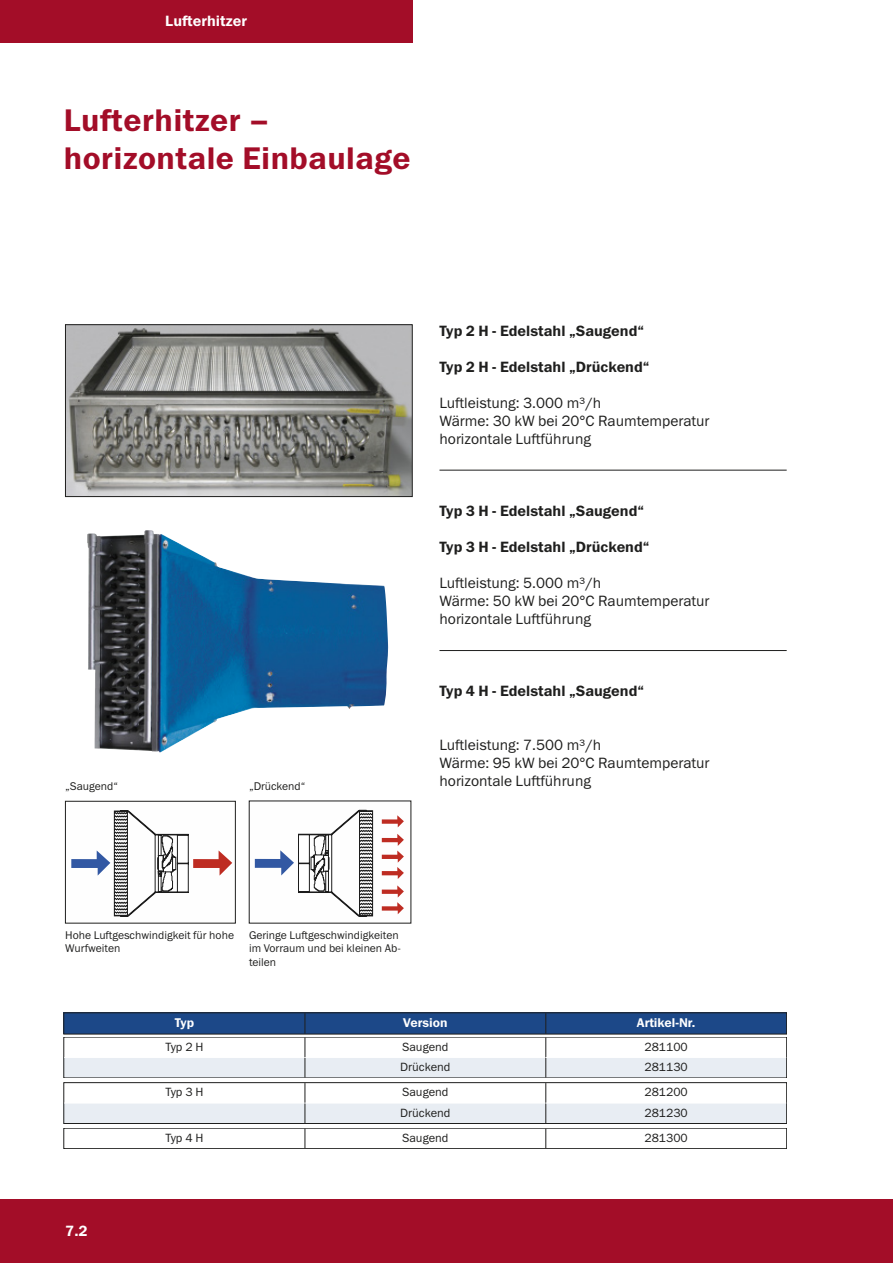
<style>
.page{position:relative;width:893px;height:1263px;background:#fff}
.page>*{position:absolute;margin:0;border:0;box-sizing:border-box;transform-origin:0 0}
.t1{font:600 31.5px "Franklin Gothic ITC";letter-spacing:.015em;color:#a30d28}
.t2{font:15px "Franklin Gothic ITC";color:#1f1f1e}
.t3{font:600 15px "Franklin Gothic ITC";color:#1f1f1e}
.t4{font:600 15px "Franklin Gothic ITC";color:#fff}
.t5{font:600 12.75px "Franklin Gothic ITC";color:#fefefe}
.t6{font:12px "Franklin Gothic ITC";color:#1f1f1e}
.t7{font:11.25px/13.5px "Franklin Gothic ITC";color:#1f1f1e}
</style>
<div class="page">
<hr style="left:439px;top:470px;width:348px;height:1px;background:#1f1f1e">
<hr style="left:439px;top:650px;width:348px;height:1px;background:#1f1f1e">
<img style="left:67px;top:326px;width:343px;height:169px">
<div style="left:65px;top:324px;width:347px;height:173px;border:1px solid #1f1f1e"></div>
<svg style="left:71px;top:810px;width:161px;height:107px"></svg>
<div style="left:65px;top:801px;width:171px;height:122px;border:1px solid #1f1f1e"></div>
<svg style="left:255px;top:810px;width:119px;height:107px"></svg>
<svg style="left:382px;top:815px;width:22px;height:12px"></svg>
<svg style="left:382px;top:834px;width:22px;height:45px"></svg>
<svg style="left:382px;top:885px;width:22px;height:29px"></svg>
<img style="left:87px;top:530px;width:301px;height:223px">
<div style="left:0;top:0;width:412px;height:43px;background:#a30d28"></div>
<div style="left:0;top:1199px;width:893px;height:64px;background:#a30d28"></div>
<div style="left:64px;top:1013px;width:241px;height:21px;background:#1c4888"></div>
<div style="left:305px;top:1013px;width:241px;height:21px;background:#1c4888"></div>
<div style="left:546px;top:1013px;width:241px;height:21px;background:#1c4888"></div>
<svg style="left:305px;top:1013px;width:1px;height:21px"></svg>
<svg style="left:546px;top:1013px;width:1px;height:21px"></svg>
<div style="left:64px;top:1058px;width:241px;height:20px;background:#e8edf3"></div>
<div style="left:305px;top:1058px;width:241px;height:20px;background:#e8edf3"></div>
<div style="left:546px;top:1058px;width:241px;height:20px;background:#e8edf3"></div>
<hr style="left:305px;top:1037px;width:1px;height:40px;background:#1f1f1e">
<hr style="left:546px;top:1037px;width:1px;height:40px;background:#1f1f1e">
<hr style="left:305px;top:1057px;width:241px;height:1px;background:#fff">
<hr style="left:546px;top:1057px;width:240px;height:1px;background:#fff">
<div style="left:64px;top:1103px;width:241px;height:20px;background:#e8edf3"></div>
<div style="left:305px;top:1103px;width:241px;height:20px;background:#e8edf3"></div>
<div style="left:546px;top:1103px;width:241px;height:20px;background:#e8edf3"></div>
<hr style="left:305px;top:1083px;width:1px;height:40px;background:#1f1f1e">
<hr style="left:546px;top:1083px;width:1px;height:40px;background:#1f1f1e">
<hr style="left:64px;top:1103px;width:241px;height:1px;background:#fff">
<hr style="left:305px;top:1103px;width:241px;height:1px;background:#fff">
<hr style="left:546px;top:1103px;width:240px;height:1px;background:#fff">
<svg style="left:305px;top:1129px;width:1px;height:19px"></svg>
<svg style="left:546px;top:1129px;width:1px;height:19px"></svg>
<p class="t4" style="left:165px;top:15px;width:83px">Lufterhitzer</p>
<p class="t1" style="left:64px;top:109px;width:207px">Lufterhitzer –</p>
<p class="t1" style="left:64px;top:147px;width:348px">horizontale Einbaulage</p>
<p class="t7" style="left:65px;top:781px;width:54px">„Saugend“</p>
<p class="t7" style="left:249px;top:781px;width:58px">„Drückend“</p>
<p class="t3" style="left:439px;top:326px;width:206px">Typ 2 H - Edelstahl „Saugend“</p>
<p class="t3" style="left:439px;top:362px;width:212px">Typ 2 H - Edelstahl „Drückend“</p>
<p class="t2" style="left:439px;top:398px;width:163px">Luftleistung: 3.000 m³/h</p>
<p class="t2" style="left:439px;top:416px;width:272px">Wärme: 30 kW bei 20°C Raumtemperatur</p>
<p class="t2" style="left:439px;top:434px;width:153px">horizontale Luftführung</p>
<p class="t3" style="left:439px;top:506px;width:206px">Typ 3 H - Edelstahl „Saugend“</p>
<p class="t3" style="left:439px;top:542px;width:212px">Typ 3 H - Edelstahl „Drückend“</p>
<p class="t2" style="left:439px;top:578px;width:163px">Luftleistung: 5.000 m³/h</p>
<p class="t2" style="left:439px;top:596px;width:272px">Wärme: 50 kW bei 20°C Raumtemperatur</p>
<p class="t2" style="left:439px;top:614px;width:153px">horizontale Luftführung</p>
<p class="t3" style="left:439px;top:686px;width:206px">Typ 4 H - Edelstahl „Saugend“</p>
<p class="t2" style="left:439px;top:740px;width:163px">Luftleistung: 7.500 m³/h</p>
<p class="t2" style="left:439px;top:758px;width:272px">Wärme: 95 kW bei 20°C Raumtemperatur</p>
<p class="t2" style="left:439px;top:776px;width:153px">horizontale Luftführung</p>
<p class="t7" style="left:65px;top:929px;width:170px">Hohe Luftgeschwindigkeit für hohe<br>Wurfweiten</p>
<p class="t7" style="left:249px;top:929px;width:153px">Geringe Luftgeschwindigkeiten im Vorraum und bei kleinen Ab&shy;teilen</p>
<p class="t4" style="left:65px;top:1226px;width:24px">7.2</p>
<p class="t5" style="left:175px;top:1018px;width:21px">Typ</p>
<p class="t5" style="left:403px;top:1018px;width:46px">Version</p>
<p class="t5" style="left:637px;top:1018px;width:60px">Artikel-Nr.</p>
<p class="t6" style="left:166px;top:1042px;width:39px">Typ 2 H</p>
<p class="t6" style="left:402px;top:1042px;width:48px">Saugend</p>
<p class="t6" style="left:644px;top:1042px;width:45px">281100</p>
<p class="t6" style="left:400px;top:1063px;width:52px">Drückend</p>
<p class="t6" style="left:644px;top:1063px;width:45px">281130</p>
<p class="t6" style="left:166px;top:1088px;width:39px">Typ 3 H</p>
<p class="t6" style="left:402px;top:1088px;width:48px">Saugend</p>
<p class="t6" style="left:644px;top:1088px;width:45px">281200</p>
<p class="t6" style="left:400px;top:1108px;width:52px">Drückend</p>
<p class="t6" style="left:644px;top:1108px;width:45px">281230</p>
<p class="t6" style="left:166px;top:1133px;width:39px">Typ 4 H</p>
<p class="t6" style="left:402px;top:1133px;width:48px">Saugend</p>
<p class="t6" style="left:644px;top:1133px;width:45px">281300</p>
</div>
